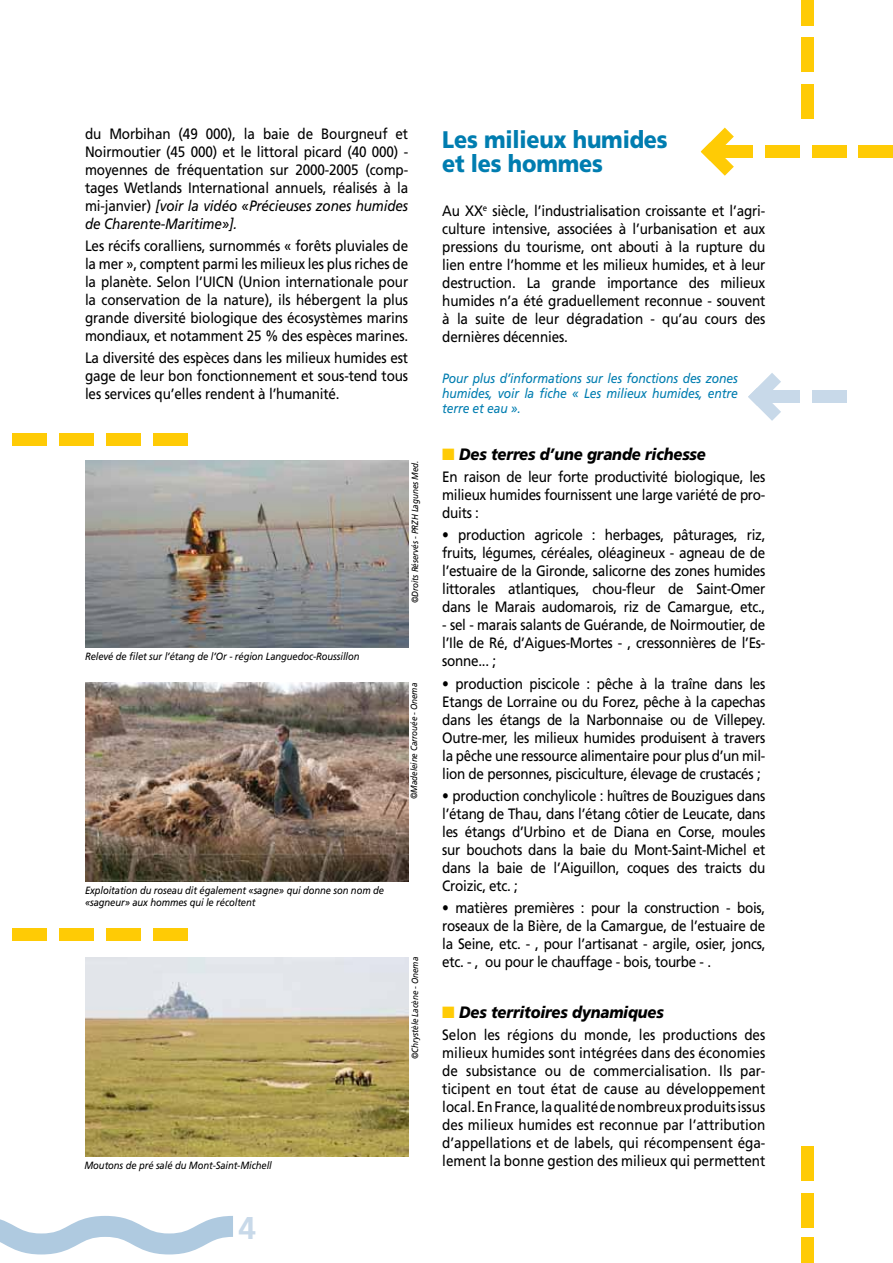
<style>
.page{position:relative;width:893px;height:1263px;background:#fff}
.page>*{position:absolute;margin:0;border:0;box-sizing:border-box;transform-origin:0 0}
.t1{font:700 31.5px "Frutiger";color:#c8d9e9}
.t2{font:900 24px/24px "Frutiger";letter-spacing:-.01em;color:#007db0;scale:.9 1}
.t3{font:italic 900 16.5px "Frutiger";letter-spacing:-.01em;color:#000;scale:.9 1}
.t4{font:15px/18px "Frutiger";letter-spacing:-.02em;color:#000;text-align:justify;scale:.9 1}
.t5{font:italic 13.5px/15px "Frutiger";letter-spacing:-.01em;color:#007db0;text-align:justify;scale:.9 1}
.t6{font:italic 10.5px/12px "Frutiger";letter-spacing:-.01em;color:#000;scale:.9 1}
.t7{font:italic 9px "Frutiger";letter-spacing:-.01em;color:#000;scale:.9 1}
.s1{font-style:italic}
.s2{color:#ffcb05}
</style>
<div class="page">
<svg style="left:0;top:1216px;width:233px;height:38px"></svg>
<div style="left:801px;top:1237px;width:13px;height:26px;background:#ffcb05"></div>
<div style="left:801px;top:1193px;width:13px;height:35px;background:#ffcb05"></div>
<div style="left:801px;top:1146px;width:13px;height:34px;background:#ffcb05"></div>
<div style="left:801px;top:85px;width:13px;height:34px;background:#ffcb05"></div>
<div style="left:801px;top:38px;width:13px;height:34px;background:#ffcb05"></div>
<div style="left:801px;top:0;width:13px;height:25px;background:#ffcb05"></div>
<img style="left:85px;top:461px;width:323px;height:187px">
<img style="left:85px;top:683px;width:323px;height:199px">
<div style="left:153px;top:433px;width:34px;height:13px;background:#ffcb05"></div>
<div style="left:106px;top:433px;width:34px;height:13px;background:#ffcb05"></div>
<div style="left:59px;top:433px;width:34px;height:13px;background:#ffcb05"></div>
<div style="left:12px;top:433px;width:34px;height:13px;background:#ffcb05"></div>
<div style="left:765px;top:390px;width:34px;height:13px;background:#c8d9e9"></div>
<svg style="left:748px;top:373px;width:33px;height:48px"></svg>
<div style="left:812px;top:390px;width:34px;height:13px;background:#c8d9e9"></div>
<div style="left:153px;top:928px;width:34px;height:13px;background:#ffcb05"></div>
<div style="left:106px;top:928px;width:34px;height:13px;background:#ffcb05"></div>
<div style="left:59px;top:928px;width:34px;height:13px;background:#ffcb05"></div>
<div style="left:12px;top:928px;width:34px;height:13px;background:#ffcb05"></div>
<img style="left:86px;top:958px;width:323px;height:199px">
<div style="left:718px;top:145px;width:34px;height:13px;background:#ffcb05"></div>
<svg style="left:701px;top:128px;width:33px;height:48px"></svg>
<div style="left:859px;top:145px;width:34px;height:13px;background:#ffcb05"></div>
<div style="left:812px;top:145px;width:34px;height:13px;background:#ffcb05"></div>
<div style="left:765px;top:145px;width:34px;height:13px;background:#ffcb05"></div>
<p class="t4" style="left:85px;top:125px;width:361px">du Morbihan (49 000), la baie de Bourgneuf et Noirmoutier (45 000) et le littoral picard (40 000) - moyennes de fréquentation sur 2000-2005 (comp&shy;tages Wetlands International annuels, réalisés à la mi-janvier) <span class="s1">[voir la vidéo «Précieuses zones humides de Charente-Maritime»].</span></p>
<p class="t4" style="left:85px;top:237px;width:361px">Les récifs coralliens, surnommés « forêts pluviales de la mer », comptent parmi les milieux les plus riches de la planète. Selon l’UICN (Union internationale pour la conservation de la nature), ils hébergent la plus grande diversité biologique des écosystèmes marins mondiaux, et notamment 25 % des espèces marines.</p>
<p class="t4" style="left:85px;top:349px;width:361px">La diversité des espèces dans les milieux humides est gage de leur bon fonctionnement et sous-tend tous les services qu’elles rendent à l’humanité.</p>
<p class="t6" style="left:85px;top:650px;width:306px">Relevé de filet sur l’étang de l’Or - région Languedoc-Roussillon</p>
<p class="t7" style="left:410px;top:603px;width:160px;rotate:-90deg">©Droits Réservés - PRZH Lagunes Med.</p>
<p class="t7" style="left:409px;top:799px;width:130px;rotate:-90deg">©Madeleine Carrouée - Onema</p>
<p class="t6" style="left:85px;top:884px;width:334px">Exploitation du roseau dit également «sagne» qui donne son nom de «sagneur» aux hommes qui le récoltent</p>
<p class="t7" style="left:410px;top:1059px;width:115px;rotate:-90deg">©Chrystèle Lacène - Onema</p>
<p class="t6" style="left:84px;top:1159px;width:210px">Moutons de pré salé du Mont-Saint-Michell</p>
<h1 class="t1" style="left:238px;top:1209px;width:19px">4</h1>
<h2 class="t2" style="left:442px;top:127px;width:252px">Les milieux humides et les hommes</h2>
<p class="t4" style="left:442px;top:202px;width:361px">Au XX<sup>e</sup> siècle, l’industrialisation croissante et l’agri&shy;culture intensive, associées à l’urbanisation et aux pressions du tourisme, ont abouti à la rupture du lien entre l’homme et les milieux humides, et à leur destruction. La grande importance des milieux humides n’a été graduellement reconnue - souvent à la suite de leur dégradation - qu’au cours des dernières décennies.</p>
<p class="t5" style="left:442px;top:371px;width:330px">Pour plus d’informations sur les fonctions des zones humides, voir la fiche « Les milieux humides, entre terre et eau ».</p>
<p class="t3" style="left:442px;top:444px;width:295px"><span class="s2">■</span> Des terres d’une grande richesse</p>
<p class="t4" style="left:442px;top:468px;width:361px">En raison de leur forte productivité biologique, les milieux humides fournissent une large variété de pro&shy;duits :</p>
<p class="t4" style="left:442px;top:526px;width:361px">• production agricole : herbages, pâturages, riz, fruits, légumes, céréales, oléagineux - agneau de de l’estuaire de la Gironde, salicorne des zones humides littorales atlantiques, chou-fleur de Saint-Omer dans le Marais audomarois, riz de Camargue, etc.,</p>
<p class="t4" style="left:442px;top:616px;width:361px">- sel - marais salants de Guérande, de Noirmoutier, de l’Ile de Ré, d’Aigues-Mortes - , cressonnières de l’Es&shy;sonne... ;</p>
<p class="t4" style="left:442px;top:674px;width:361px">• production piscicole : pêche à la traîne dans les Etangs de Lorraine ou du Forez, pêche à la capechas dans les étangs de la Narbonnaise ou de Villepey.<br>Outre-mer, les milieux humides produisent à travers la pêche une ressource alimentaire pour plus d’un mil&shy;lion de personnes, pisciculture, élevage de crustacés ;</p>
<p class="t4" style="left:442px;top:787px;width:361px">• production conchylicole : huîtres de Bouzigues dans l’étang de Thau, dans l’étang côtier de Leucate, dans les étangs d’Urbino et de Diana en Corse, moules sur bouchots dans la baie du Mont-Saint-Michel et dans la baie de l’Aiguillon, coques des traicts du Croizic, etc. ;</p>
<p class="t4" style="left:442px;top:899px;width:361px">• matières premières : pour la construction - bois, roseaux de la Bière, de la Camargue, de l’estuaire de la Seine, etc. - , pour l’artisanat - argile, osier, joncs, etc. - , ou pour le chauffage - bois, tourbe - .</p>
<p class="t3" style="left:442px;top:1002px;width:248px"><span class="s2">■</span> Des territoires dynamiques</p>
<p class="t4" style="left:442px;top:1026px;width:361px">Selon les régions du monde, les productions des milieux humides sont intégrées dans des économies de subsistance ou de commercialisation. Ils par&shy;ticipent en tout état de cause au développement local. En France, la qualité de nombreux produits issus des milieux humides est reconnue par l’attribution d’appellations et de labels, qui récompensent éga&shy;lement la bonne gestion des milieux qui permettent</p>
</div>
